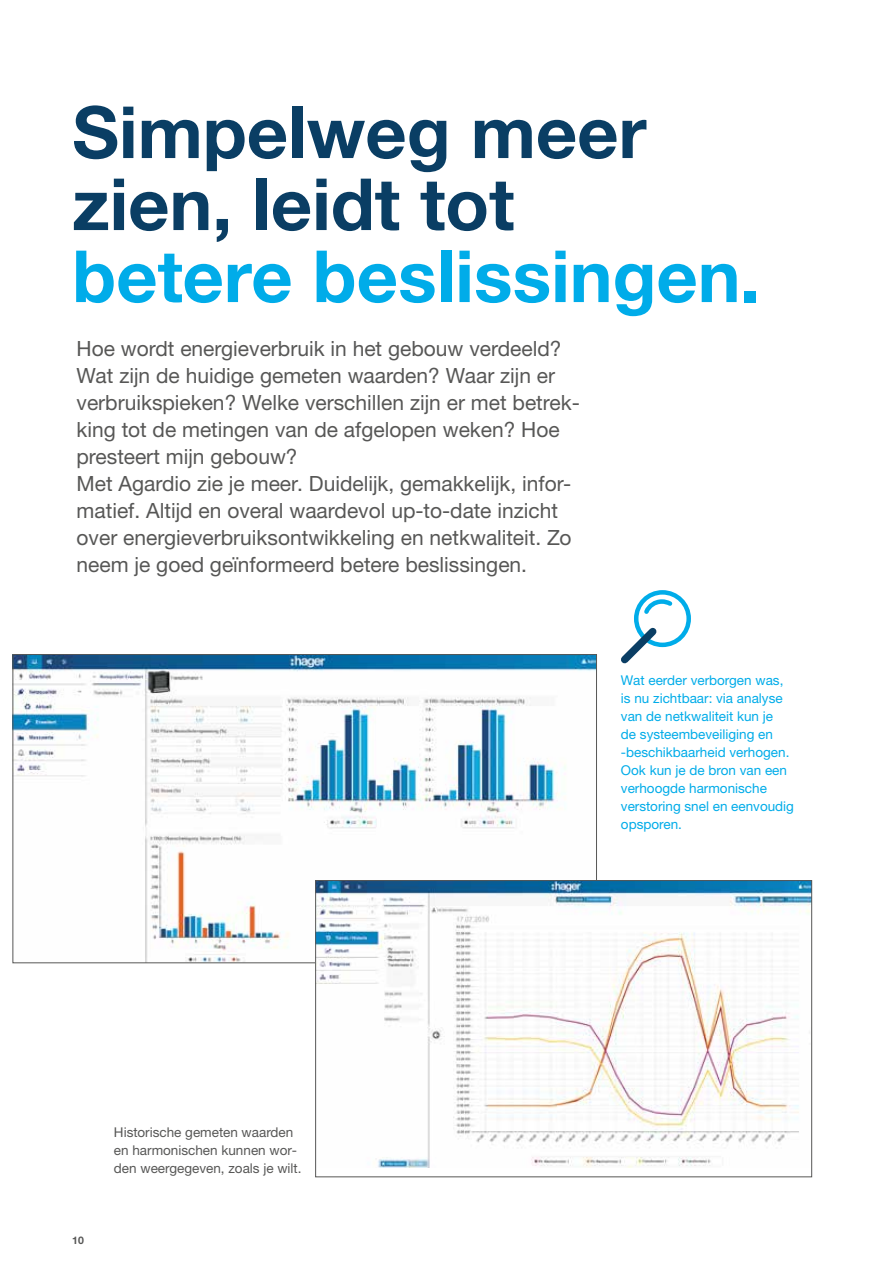
<style>
.page{position:relative;width:893px;height:1263px;background:#fff}
.page>*{position:absolute;margin:0;border:0;box-sizing:border-box;transform-origin:0 0}
.t1{font:700 72px/72px "Helvetica Neue LTW1 G";color:#0a3e64}
.t2{font:700 72px "Helvetica Neue LTW1 G";color:#00ace9}
.t3{font:21px/27px "Helvetica Neue LTW1 G";color:#575756}
.t4{font:13.5px/18px "Helvetica Neue LTW1 G";color:#00ace9}
.t5{font:13.5px/18px "Helvetica Neue LTW1 G";color:#575756}
.t6{font:700 10.5px "Helvetica Neue LTW1 G";color:#575756}
</style>
<div class="page">
<img style="left:15px;top:656px;width:580px;height:305px">
<div style="left:634px;top:590px;width:57px;height:57px;border:4px solid #00ace9;border-radius:50%"></div>
<svg style="left:621px;top:597px;width:55px;height:67px"></svg>
<img style="left:317px;top:882px;width:493px;height:285px">
<div style="left:315px;top:880px;width:497px;height:297px;border:1px solid #575756"></div>
<h1 class="t1" style="left:72px;top:96px;width:576px">Simpelweg meer zien, leidt tot</h1>
<h1 class="t2" style="left:72px;top:232px;width:690px">betere beslissingen.</h1>
<p class="t3" style="left:77px;top:335px;width:505px">Hoe wordt energieverbruik in het gebouw verdeeld?<br>Wat zijn de huidige gemeten waarden? Waar zijn er verbruikspieken? Welke verschillen zijn er met betrek&shy;king tot de metingen van de afgelopen weken? Hoe presteert mijn gebouw?<br>Met Agardio zie je meer. Duidelijk, gemakkelijk, infor&shy;matief. Altijd en overal waardevol up-to-date inzicht over energieverbruiksontwikkeling en netkwaliteit. Zo neem je goed geïnformeerd betere beslissingen.</p>
<p class="t6" style="left:72px;top:1233px;width:13px">10</p>
<p class="t5" style="left:114px;top:1123px;width:189px">Historische gemeten waarden en harmonischen kunnen wor&shy;den weergegeven, zoals je wilt.</p>
<p class="t4" style="left:621px;top:671px;width:175px">Wat eerder verborgen was, is nu zichtbaar: via analyse van de netkwaliteit kun je<br>de systeembeveiliging en -beschikbaarheid verhogen.<br>Ook kun je de bron van een verhoogde harmonische verstoring snel en eenvoudig opsporen.</p>
</div>
